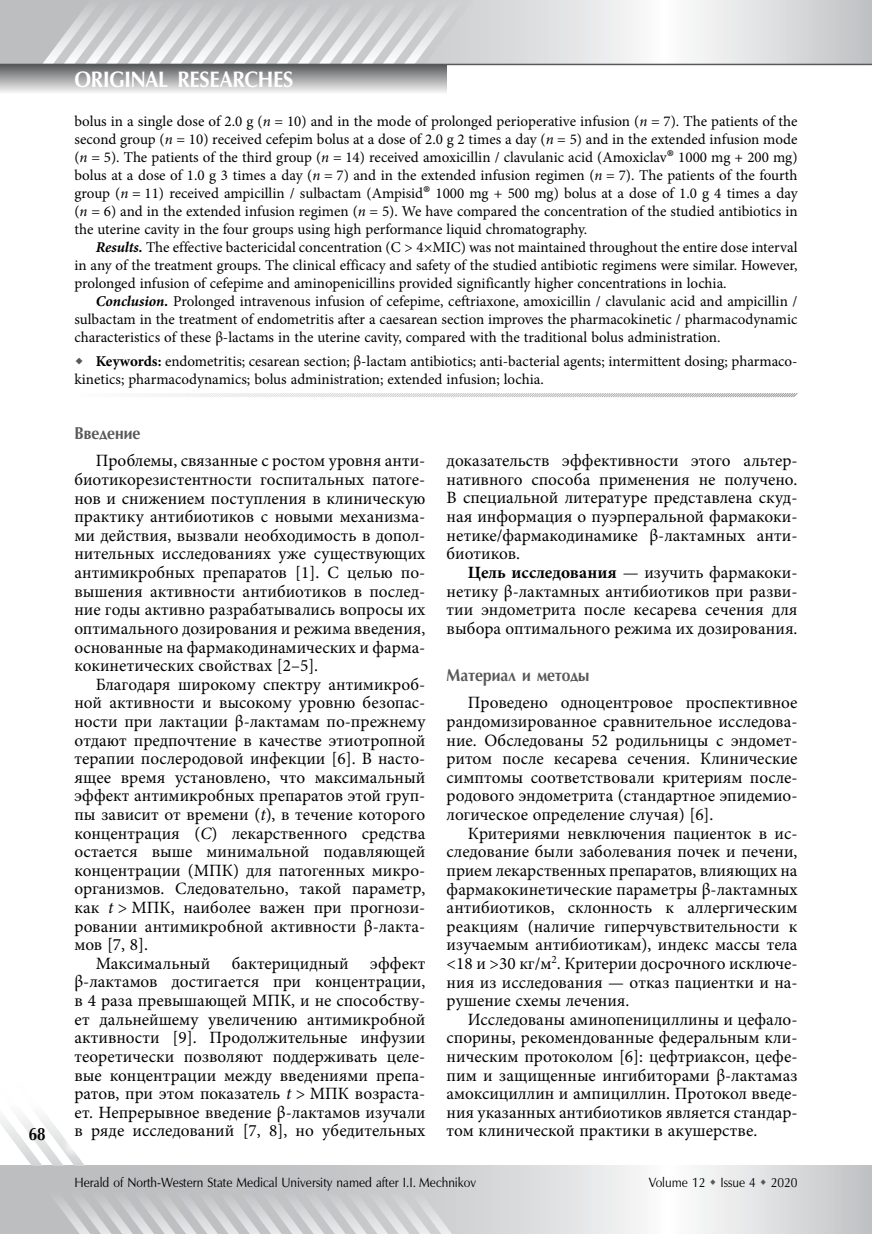
<style>
.page{position:relative;width:872px;height:1234px;background:#fff}
.page>*{position:absolute;margin:0;border:0;box-sizing:border-box;transform-origin:0 0}
.t1{font:700 22.5px "Optimum AP";letter-spacing:-.005em;color:#fff;scale:.9 1}
.t2{font:700 18px "Optimum AP";color:#000;scale:.85 1}
.t3{font:17.25px/18.6px "Minion Pro";color:#000;text-align:justify}
.t4{font:700 17.25px "Optimum AP";color:#58595b;scale:.9 1}
.t5{font:15px/18px "Minion Pro";color:#000;text-align:justify}
.t6{font:13.5px "Optimum AP";color:#000;scale:.9 1}
.s1{font-style:italic}
.s2{font-size:22.5px}
.s3{font-weight:700;font-style:italic}
.s4{font-weight:700}
</style>
<div class="page">
<svg style="left:0;top:0;width:872px;height:64px"></svg>
<svg style="left:468px;top:1165px;width:404px;height:68px"></svg>
<div style="left:0;top:64px;width:446px;height:30px;background:linear-gradient(to bottom,#555658,#f4f4f4)"></div>
<svg style="left:43px;top:0;width:446px;height:64px;background:#d1d2d4"></svg>
<hr style="left:0;top:64px;width:872px;height:1px;background:#58595b">
<svg style="left:0;top:1116px;width:468px;height:117px"></svg>
<div style="left:60px;top:1130px;width:32px;height:28px;background:#fff;opacity:.75"></div>
<svg style="left:132px;top:393px;width:666px;height:5px"></svg>
<svg style="left:710px;top:1178px;width:5px;height:6px"></svg>
<svg style="left:761px;top:1178px;width:5px;height:6px"></svg>
<p class="t2" style="left:29px;top:1124px;width:21px">68</p>
<h1 class="t1" style="left:74px;top:67px;width:128px">ORIGINAL RESEARCHES</h1>
<p class="t5" style="left:74px;top:112px;width:724px">bolus in a single dose of 2.0 g (<span class="s1">n</span> = 10) and in the mode of prolonged perioperative infusion (<span class="s1">n</span> = 7). The patients of the second group (<span class="s1">n</span> = 10) received cefepim bolus at a dose of 2.0 g 2 times a day (<span class="s1">n</span> = 5) and in the extended infusion mode (<span class="s1">n</span> = 5). The patients of the third group (<span class="s1">n</span> = 14) received amoxicillin / clavulanic acid (Amoxiclav<span class="s2">®</span> 1000 mg + 200 mg) bolus at a dose of 1.0 g 3 times a day (<span class="s1">n</span> = 7) and in the extended infusion regimen (<span class="s1">n</span> = 7). The patients of the fourth group (<span class="s1">n</span> = 11) received ampicillin / sulbactam (Ampisid<span class="s2">®</span> 1000 mg + 500 mg) bolus at a dose of 1.0 g 4 times a day (<span class="s1">n</span> = 6) and in the extended infusion regimen (<span class="s1">n</span> = 5). We have compared the concentration of the studied antibiotics in the uterine cavity in the four groups using high performance liquid chromatography.</p>
<p class="t5" style="left:74px;top:238px;width:724px;text-indent:21px"><span class="s3">Results.</span> The effective bactericidal concentration (C &gt; 4×MIC) was not maintained throughout the entire dose interval in any of the treatment groups. The clinical efficacy and safety of the studied antibiotic regimens were similar. However, prolonged infusion of cefepime and aminopenicillins provided significantly higher concentrations in lochia.</p>
<p class="t5" style="left:74px;top:292px;width:724px;text-indent:21px"><span class="s3">Conclusion.</span> Prolonged intravenous infusion of cefepime, ceftriaxone, amoxicillin / clavulanic acid and ampicillin / sulbactam in the treatment of endometritis after a caesarean section improves the pharmacokinetic / pharmacodynamic characteristics of these β-lactams in the uterine cavity, compared with the traditional bolus administration.</p>
<p class="t5" style="left:74px;top:352px;width:724px;text-indent:21px"><span class="s4">Keywords:</span> endometritis; cesarean section; β-lactam antibiotics; anti-bacterial agents; intermittent dosing; pharmaco‑ kinetics; pharmacodynamics; bolus administration; extended infusion; lochia.</p>
<p class="t4" style="left:74px;top:423px;width:75px">ВВЕДЕНИЕ</p>
<p class="t3" style="left:74px;top:451px;width:352px;text-indent:21px">Проблемы, связанные с ростом уровня анти‑ биотикорезистентности госпитальных патоге‑ нов и снижением поступления в клиническую практику антибиотиков с новыми механизма‑ ми действия, вызвали необходимость в допол‑ нительных исследованиях уже существующих антимикробных препаратов [1]. С целью по‑ вышения активности антибиотиков в послед‑ ние годы активно разрабатывались вопросы их оптимального дозирования и режима введения, основанные на фармакодинамических и фарма‑ кокинетических свойствах [2–5].</p>
<p class="t3" style="left:74px;top:674px;width:352px;text-indent:21px">Благодаря широкому спектру антимикроб‑ ной активности и высокому уровню безопас‑ ности при лактации β-лактамам по-прежнему отдают предпочтение в качестве этиотропной терапии послеродовой инфекции [6]. В насто‑ ящее время установлено, что максимальный эффект антимикробных препаратов этой груп‑ пы зависит от времени (<span class="s1">t</span>), в течение которого концентрация (<span class="s1">С</span>) лекарственного средства остается выше минимальной подавляющей концентрации (МПК) для патогенных микро‑ организмов. Следовательно, такой параметр, как <span class="s1">t</span> &gt; МПК, наиболее важен при прогнози‑ ровании антимикробной активности β-лакта&shy;мов [7, 8].</p>
<p class="t3" style="left:74px;top:953px;width:352px;text-indent:21px">Максимальный бактерицидный эффект β-лактамов достигается при концентрации, в 4 раза превышающей МПК, и не способству‑ ет дальнейшему увеличению антимикробной активности [9]. Продолжительные инфузии теоретически позволяют поддерживать целе‑ вые концентрации между введениями препа‑ ратов, при этом показатель <span class="s1">t</span> &gt; МПК возраста‑ ет. Непрерывное введение β-лактамов изучали в ряде исследований [7, 8], но убедительных</p>
<p class="t3" style="left:446px;top:451px;width:352px">доказательств эффективности этого альтер‑ нативного способа применения не получено.<br>В специальной литературе представлена скуд‑ ная информация о пуэрперальной фармакоки‑ нетике/фармакодинамике β-лактамных анти‑ биотиков.</p>
<p class="t3" style="left:446px;top:563px;width:352px;text-indent:21px"><span class="s4">Цель исследования</span> — изучить фармакоки‑ нетику β-лактамных антибиотиков при разви‑ тии эндометрита после кесарева сечения для выбора оптимального режима их дозирования.</p>
<p class="t4" style="left:446px;top:665px;width:160px">МАТЕРИАЛ И МЕТОДЫ</p>
<p class="t3" style="left:446px;top:693px;width:352px;text-indent:21px">Проведено одноцентровое проспективное рандомизированное сравнительное исследова‑ ние. Обследованы 52 родильницы с эндомет&shy;ритом после кесарева сечения. Клинические симптомы соответствовали критериям после‑ родового эндометрита (стандартное эпидемио‑ логическое определение случая) [6].</p>
<p class="t3" style="left:446px;top:823px;width:352px;text-indent:21px">Критериями невключения пациенток в ис‑ следование были заболевания почек и печени, прием лекарственных препаратов, влияющих на фармакокинетические параметры β-лактамных антибиотиков, склонность к аллергическим реакциям (наличие гиперчувствительности к изучаемым антибиотикам), индекс массы тела &lt;18 и &gt;30 кг/м<sup>2</sup>. Критерии досрочного исключе‑ ния из исследования — отказ пациентки и на‑ рушение схемы лечения.</p>
<p class="t3" style="left:446px;top:1009px;width:352px;text-indent:21px">Исследованы аминопенициллины и цефало‑ спорины, рекомендованные федеральным кли‑ ническим протоколом [6]: цефтриаксон, цефе‑ пим и защищенные ингибиторами β-лактамаз амоксициллин и ампициллин. Протокол введе‑ ния указанных антибиотиков является стандар‑ том клинической практики в акушерстве.</p>
<p class="t6" style="left:74px;top:1175px;width:448px">Herald of North-Western State Medical University named after I.I. Mechnikov</p>
<p class="t6" style="left:648px;top:1175px;width:167px">Volume 12 Issue 4 2020</p>
</div>
